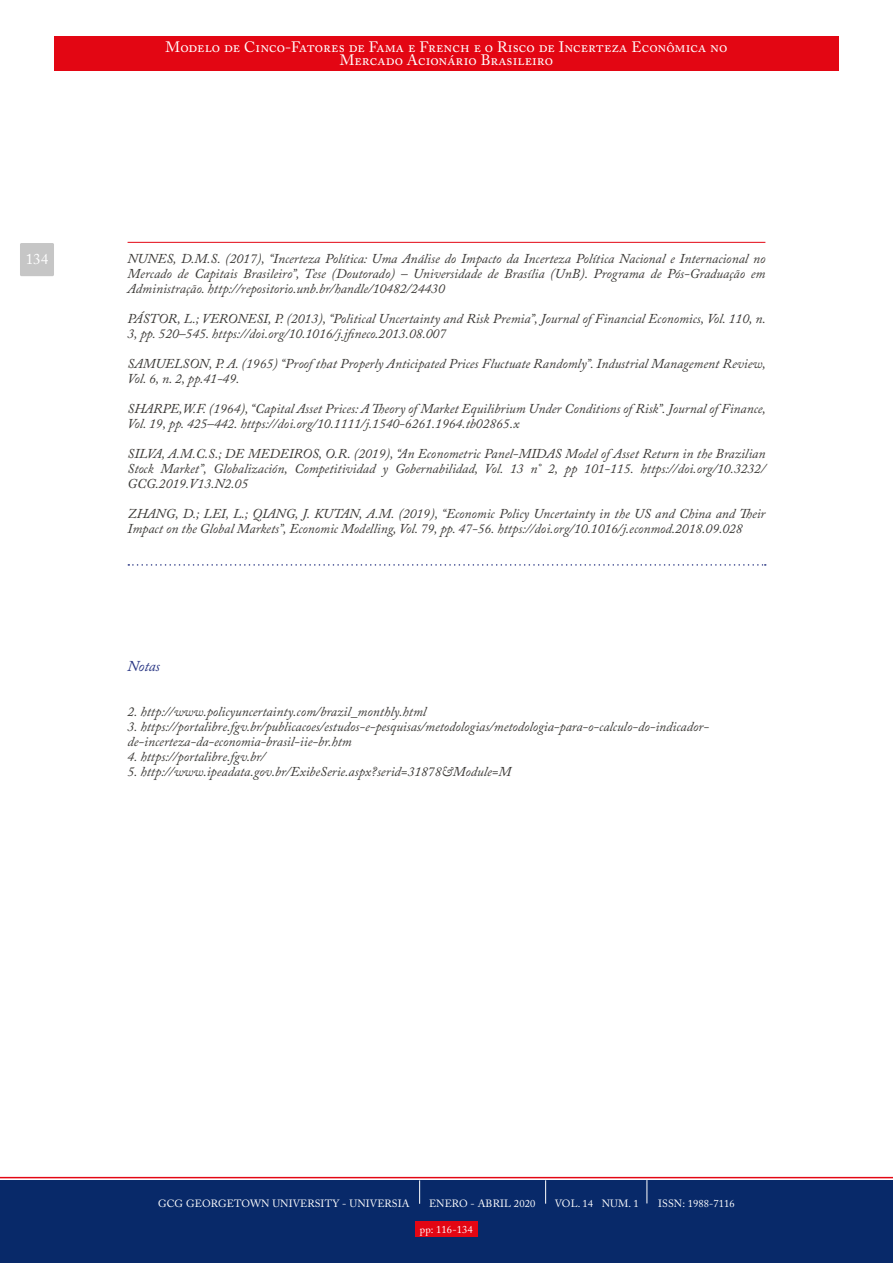
<style>
.page{position:relative;width:893px;height:1263px;background:#fff}
.page>*{position:absolute;margin:0;border:0;box-sizing:border-box;transform-origin:0 0}
.t1{font:15px/13.5px "Adobe Caslon Pro";letter-spacing:.005em;color:#fff;text-align:center}
.t2{font:italic 15px "Adobe Caslon Pro";letter-spacing:-.01em;color:#283583}
.t3{font:italic 13.5px/15px "Adobe Caslon Pro";color:#3a3835}
.t4{font:10.5px "Adobe Caslon Pro";letter-spacing:.01em;color:#fff}
</style>
<div class="page">
<div style="left:54px;top:37px;width:785px;height:34px;background:#e30613"></div>
<div style="left:0;top:1180px;width:893px;height:83px;background:#082969"></div>
<svg style="left:0;top:1177px;width:893px;height:27px"></svg>
<div style="left:415px;top:1221px;width:63px;height:16px;background:#e30613"></div>
<div style="left:20px;top:243px;width:34px;height:33px;background:#c6c6c6;border-radius:2px"></div>
<hr style="left:128px;top:242px;width:637px;height:1px;background:#e30613">
<svg style="left:128px;top:564px;width:638px;height:2px"></svg>
<p class="t1" style="left:166px;top:40px;width:563px">Modelo de Cinco-Fatores de Fama e French e o Risco de Incerteza Econômica no<br>Mercado Acionário Brasileiro</p>
<p class="t1" style="left:26px;top:252px;width:24px">134</p>
<p class="t3" style="left:128px;top:250px;width:639px;text-align:justify">NUNES, D.M.S. (2017), “Incerteza Política: Uma Análise do Impacto da Incerteza Política Nacional e Internacional no Mercado de Capitais Brasileiro”, Tese (Doutorado) – Universidade de Brasília (UnB). Programa de Pós-Graduação em Administração. http://repositorio.unb.br/handle/10482/24430</p>
<p class="t3" style="left:128px;top:310px;width:640px">PÁSTOR, L.; VERONESI, P. (2013), “Political Uncertainty and Risk Premia”, Journal of Financial Economics, Vol. 110, n.<br>3, pp. 520–545. https://doi.org/10.1016/j.jfineco.2013.08.007</p>
<p class="t3" style="left:128px;top:355px;width:640px">SAMUELSON, P. A. (1965) “Proof that Properly Anticipated Prices Fluctuate Randomly”. Industrial Management Review,<br>Vol. 6, n. 2, pp.41-49.</p>
<p class="t3" style="left:128px;top:400px;width:640px">SHARPE,W.F. (1964), “Capital Asset Prices: A Theory of Market Equilibrium Under Conditions of Risk”. Journal of Finance,<br>Vol. 19, pp. 425–442. https://doi.org/10.1111/j.1540-6261.1964.tb02865.x</p>
<p class="t3" style="left:128px;top:445px;width:639px;text-align:justify">SILVA, A.M.C.S.; DE MEDEIROS, O.R. (2019), “An Econometric Panel-MIDAS Model of Asset Return in the Brazilian Stock Market”, Globalización, Competitividad y Gobernabilidad, Vol. 13 n° 2, pp 101-115. https://doi.org/10.3232/ GCG.2019.V13.N2.05</p>
<p class="t3" style="left:128px;top:505px;width:639px">ZHANG, D.; LEI, L.; QIANG, J. KUTAN, A.M. (2019), “Economic Policy Uncertainty in the US and China and Their<br>Impact on the Global Markets”, Economic Modelling, Vol. 79, pp. 47-56. https://doi.org/10.1016/j.econmod.2018.09.028</p>
<p class="t2" style="left:128px;top:657px;width:34px">Notas</p>
<p class="t3" style="left:128px;top:704px;width:300px">2. http://www.policyuncertainty.com/brazil_monthly.html</p>
<p class="t3" style="left:128px;top:719px;width:583px">3. https://portalibre.fgv.br/publicacoes/estudos-e-pesquisas/metodologias/metodologia-para-o-calculo-do-indicador&shy;de-incerteza-da-economia-brasil-iie-br.htm</p>
<p class="t3" style="left:128px;top:749px;width:139px">4. https://portalibre.fgv.br/</p>
<p class="t3" style="left:128px;top:764px;width:385px">5. http://www.ipeadata.gov.br/ExibeSerie.aspx?serid=31878&amp;Module=M</p>
<p class="t4" style="left:158px;top:1197px;width:253px">GCG GEORGETOWN UNIVERSITY - UNIVERSIA</p>
<p class="t4" style="left:429px;top:1197px;width:108px">ENERO - ABRIL 2020</p>
<p class="t4" style="left:555px;top:1197px;width:85px">VOL. 14 NUM. 1</p>
<p class="t4" style="left:658px;top:1197px;width:78px">ISSN: 1988-7116</p>
<p class="t4" style="left:420px;top:1223px;width:54px">pp: 116-134</p>
</div>
